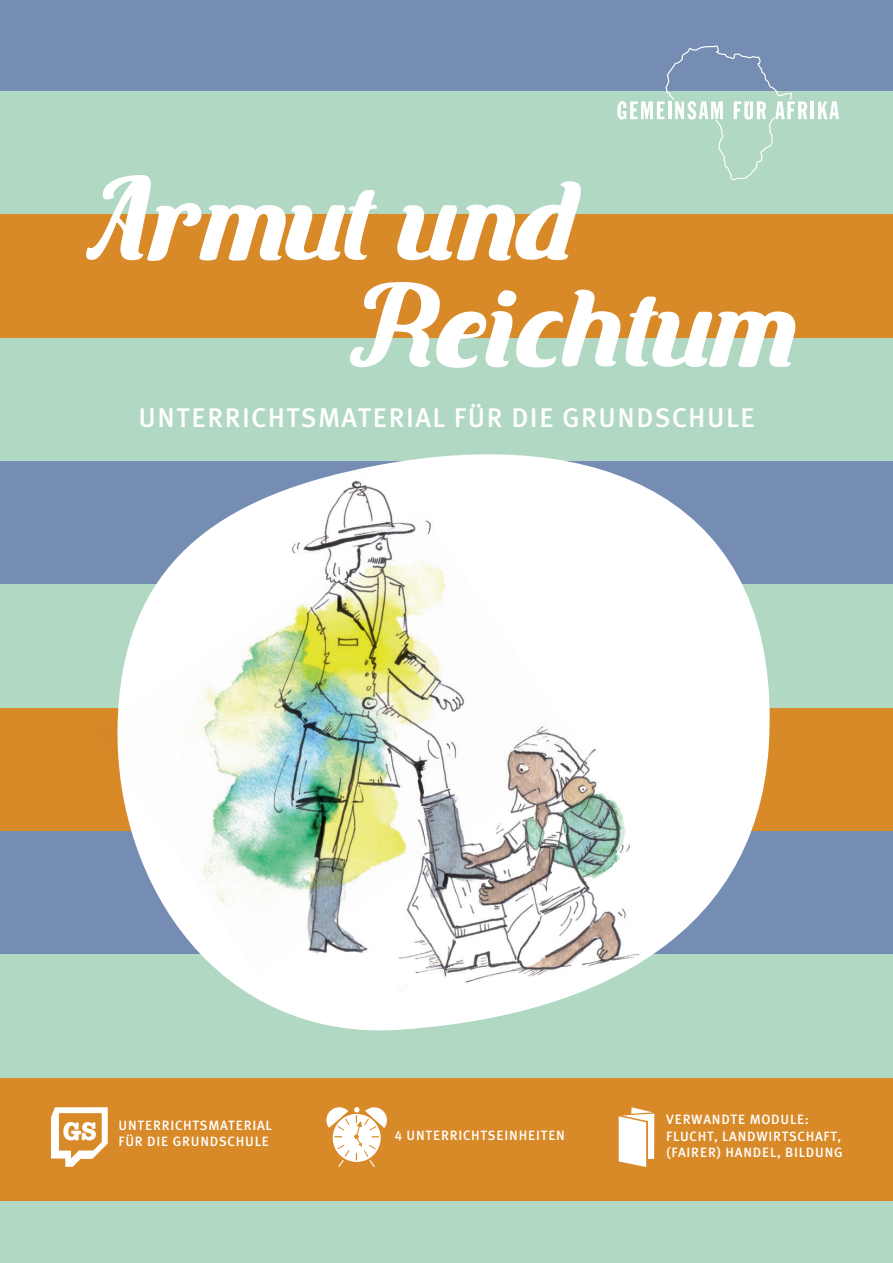
<style>
.page{position:relative;width:893px;height:1263px;background:#fff}
.page>*{position:absolute;margin:0;border:0;box-sizing:border-box;transform-origin:0 0}
.t1{font:150px/106.5px "Carten";color:#fff}
.t2{font:27px "Meta Plus Medium Caps";letter-spacing:.05em;color:#fff}
.t3{font:700 25.5px "American Typewriter";color:#fff}
.t4{font:13.5px/16.2px "Meta Plus Medium Caps";letter-spacing:.05em;color:#fff}
</style>
<div class="page">
<div style="left:0;top:0;width:893px;height:94px;background:#758db2"></div>
<div style="left:0;top:91px;width:893px;height:128px;background:#b0d8c3"></div>
<div style="left:0;top:215px;width:893px;height:126px;background:#d88928"></div>
<div style="left:0;top:338px;width:893px;height:125px;background:#b0d8c3"></div>
<div style="left:0;top:461px;width:893px;height:129px;background:#758db2"></div>
<div style="left:0;top:585px;width:893px;height:127px;background:#b0d8c3"></div>
<div style="left:0;top:708px;width:893px;height:128px;background:#d88928"></div>
<div style="left:0;top:831px;width:893px;height:128px;background:#758db2"></div>
<div style="left:0;top:955px;width:893px;height:125px;background:#b0d8c3"></div>
<div style="left:0;top:1078px;width:893px;height:127px;background:#d88928"></div>
<div style="left:0;top:1201px;width:893px;height:62px;background:#b0d8c3"></div>
<svg style="left:222px;top:492px;width:562px;height:539px;fill:#fff"></svg>
<img style="left:244px;top:454px;width:411px;height:538px">
<img style="left:94px;top:511px;width:490px;height:463px">
<hr style="left:811px;top:101px;width:3px;height:18px;background:#fff">
<svg style="left:818px;top:101px;width:21px;height:18px"></svg>
<svg style="left:617px;top:45px;width:190px;height:135px"></svg>
<svg style="left:326px;top:1107px;width:61px;height:60px"></svg>
<svg style="left:619px;top:1107px;width:35px;height:60px"></svg>
<svg style="left:51px;top:1107px;width:57px;height:60px"></svg>
<h1 class="t1" style="left:350px;top:171px;width:447px;text-indent:-264px">Armut und<br>Reichtum</h1>
<h2 class="t2" style="left:138px;top:402px;width:618px">UNTERRICHTSMATERIAL FÜR DIE GRU NDSCHU LE</h2>
<h3 class="t3" style="left:63px;top:1115px;width:36px">GS</h3>
<p class="t4" style="left:666px;top:1111px;width:178px">VERWANDTE MODU LE:<br>FLU CHT, LANDWIRTSCHAFT, (FAIRER) HANDEL, BILDU NG</p>
<p class="t4" style="left:119px;top:1117px;width:155px">UNTERRICHTSMATERIAL<br>FÜR DIE GRU NDSCHULE</p>
<p class="t4" style="left:395px;top:1127px;width:172px">4 UNTERRICHTSEINHEITEN</p>
</div>
